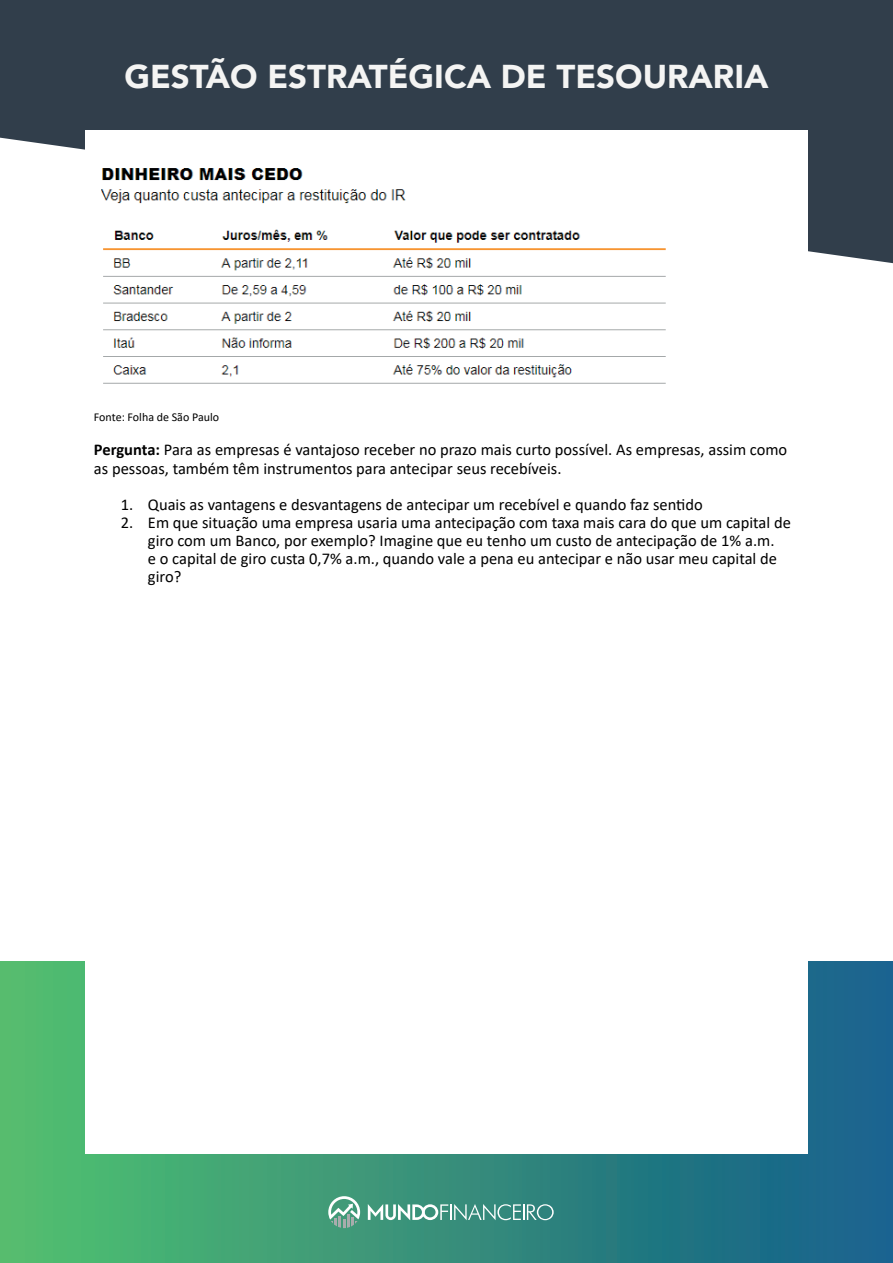
<style>
.page{position:relative;width:893px;height:1263px;background:#fff}
.page>*{position:absolute;margin:0;border:0;box-sizing:border-box;transform-origin:0 0}
.t1{font:900 33px "Avenir";color:#f4f4f3}
.t2{font:16.5px/17.9px "Calibri";color:#000001}
.t3{font:12px "Calibri";color:#000001}
.s1{font-weight:700}
</style>
<div class="page">
<div style="left:0;top:961px;width:893px;height:302px;background:linear-gradient(to right,#57c16f,#18608c)"></div>
<div style="left:0;top:0;width:893px;height:264px;background:#313e4b"></div>
<svg style="left:368px;top:1204px;width:186px;height:16px"></svg>
<svg style="left:328px;top:1196px;width:32px;height:32px"></svg>
<div style="left:85px;top:130px;width:723px;height:1023px;background:#fff"></div>
<img style="left:101px;top:168px;width:565px;height:216px">
<h1 class="t1" style="left:124px;top:49px;width:646px">GESTÃO ESTRATÉGICA DE TESOURARIA</h1>
<p class="t3" style="left:94px;top:408px;width:127px">Fonte: Folha de São Paulo</p>
<p class="t2" style="left:94px;top:439px;width:695px;line-height:19px"><span class="s1">Pergunta:</span> Para as empresas é vantajoso receber no prazo mais curto possível. As empresas, assim como as pessoas, também têm instrumentos para antecipar seus recebíveis.</p>
<p class="t2" style="left:121px;top:495px;width:583px">1. Quais as vantagens e desvantagens de antecipar um recebível e quando faz sentido</p>
<p class="t2" style="left:148px;top:513px;width:644px;text-indent:-27px">2. Em que situação uma empresa usaria uma antecipação com taxa mais cara do que um capital de giro com um Banco, por exemplo? Imagine que eu tenho um custo de antecipação de 1% a.m.<br>e o capital de giro custa 0,7% a.m., quando vale a pena eu antecipar e não usar meu capital de giro?</p>
</div>
